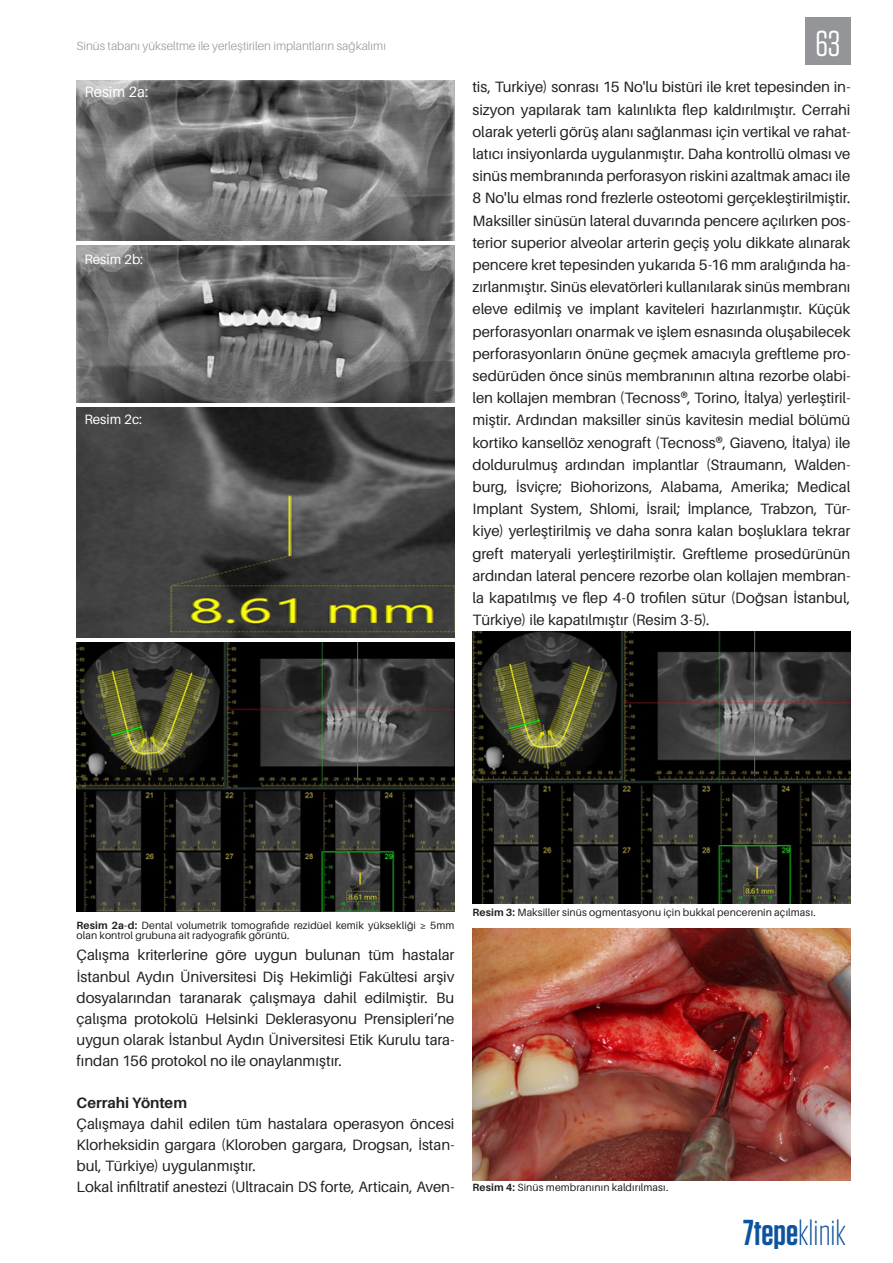
<style>
.page{position:relative;width:893px;height:1263px;background:#fff}
.page>*{position:absolute;margin:0;border:0;box-sizing:border-box;transform-origin:0 0}
.t1{font:300 36px "Tungsten";color:#0d539d}
.t2{font:36px "Tungsten";color:#fff}
.t3{font:15px/22.2px "Aileron";letter-spacing:-.01em;color:#231f20;text-align:justify}
.t4{font:700 15px "Aileron";color:#231f20}
.t5{font:15px "Aileron";color:#fff}
.t6{font:13.5px "Aileron";color:#fff}
.t7{font:300 12px "Aileron";letter-spacing:.005em;color:#939598}
.t8{font:10.5px/10.5px "Aileron";letter-spacing:.005em;color:#231f20}
.s1{font-weight:700}
.s2{font-weight:600}
</style>
<div class="page">
<div style="left:805px;top:18px;width:45px;height:47px;background:#939598"></div>
<img style="left:77px;top:81px;width:377px;height:160px">
<img style="left:77px;top:246px;width:377px;height:156px">
<img style="left:472px;top:928px;width:379px;height:252px">
<img style="left:77px;top:408px;width:377px;height:229px">
<img style="left:77px;top:642px;width:377px;height:269px">
<img style="left:472px;top:631px;width:379px;height:273px">
<p class="t7" style="left:77px;top:40px;width:311px">Sinüs tabanı yükseltme ile yerleştirilen implantların sağkalımı</p>
<p class="t5" style="left:85px;top:83px;width:66px">Resim 2a:</p>
<p class="t6" style="left:85px;top:252px;width:60px">Resim 2b:</p>
<p class="t6" style="left:85px;top:412px;width:59px">Resim 2c:</p>
<h1 class="t2" style="left:815px;top:25px;width:27px">63</h1>
<p class="t3" style="left:472px;top:76px;width:379px">tis, Turkiye) sonrası 15 No'lu bistüri ile kret tepesinden in&shy;sizyon yapılarak tam kalınlıkta flep kaldırılmıştır. Cerrahi olarak yeterli görüş alanı sağlanması için vertikal ve rahat&shy;latıcı insiyonlarda uygulanmıştır. Daha kontrollü olması ve sinüs membranında perforasyon riskini azaltmak amacı ile 8 No'lu elmas rond frezlerle osteotomi gerçekleştirilmiştir.<br>Maksiller sinüsün lateral duvarında pencere açılırken pos&shy;terior superior alveolar arterin geçiş yolu dikkate alınarak pencere kret tepesinden yukarıda 5-16 mm aralığında ha&shy;zırlanmıştır. Sinüs elevatörleri kullanılarak sinüs membranı eleve edilmiş ve implant kaviteleri hazırlanmıştır. Küçük perforasyonları onarmak ve işlem esnasında oluşabilecek perforasyonların önüne geçmek amacıyla greftleme pro&shy;sedürüden önce sinüs membranının altına rezorbe olabi&shy;len kollajen membran (Tecnoss®, Torino, İtalya) yerleştiril&shy;miştir. Ardından maksiller sinüs kavitesin medial bölümü kortiko kansellöz xenograft (Tecnoss®, Giaveno, İtalya) ile doldurulmuş ardından implantlar (Straumann, Walden&shy;burg, İsviçre; Biohorizons, Alabama, Amerika; Medical Implant System, Shlomi, İsrail; İmplance, Trabzon, Tür&shy;kiye) yerleştirilmiş ve daha sonra kalan boşluklara tekrar greft materyali yerleştirilmiştir. Greftleme prosedürünün ardından lateral pencere rezorbe olan kollajen membran&shy;la kapatılmış ve flep 4-0 trofilen sütur (Doğsan İstanbul, Türkiye) ile kapatılmıştır (Resim 3-5).</p>
<p class="t8" style="left:77px;top:920px;width:379px"><span class="s1">Resim 2a-d:</span> Dental volumetrik tomografide rezidüel kemik yüksekliği ≥ 5mm olan kontrol grubuna ait radyografik görüntü.</p>
<p class="t3" style="left:77px;top:945px;width:379px;line-height:21px">Çalışma kriterlerine göre uygun bulunan tüm hastalar İstanbul Aydın Üniversitesi Diş Hekimliği Fakültesi arşiv dosyalarından taranarak çalışmaya dahil edilmiştir. Bu çalışma protokolü Helsinki Deklerasyonu Prensipleri’ne uygun olarak İstanbul Aydın Üniversitesi Etik Kurulu tara&shy;fından 156 protokol no ile onaylanmıştır.</p>
<p class="t4" style="left:77px;top:1094px;width:112px">Cerrahi Yöntem</p>
<p class="t3" style="left:77px;top:1113px;width:379px;line-height:21px">Çalışmaya dahil edilen tüm hastalara operasyon öncesi Klorheksidin gargara (Kloroben gargara, Drogsan, İstan&shy;bul, Türkiye) uygulanmıştır.</p>
<p class="t3" style="left:77px;top:1175px;width:379px">Lokal infiltratif anestezi (Ultracain DS forte, Articain, Aven-</p>
<p class="t8" style="left:472px;top:907px;width:345px"><span class="s1">Resim 3:</span> Maksiller sinüs ogmentasyonu için bukkal pencerenin açılması.</p>
<p class="t8" style="left:472px;top:1182px;width:197px"><span class="s1">Resim 4:</span> Sinüs membranının kaldırılması.</p>
<h1 class="t1" style="left:743px;top:1214px;width:104px"><span class="s2">7tepe</span>klinik</h1>
</div>
